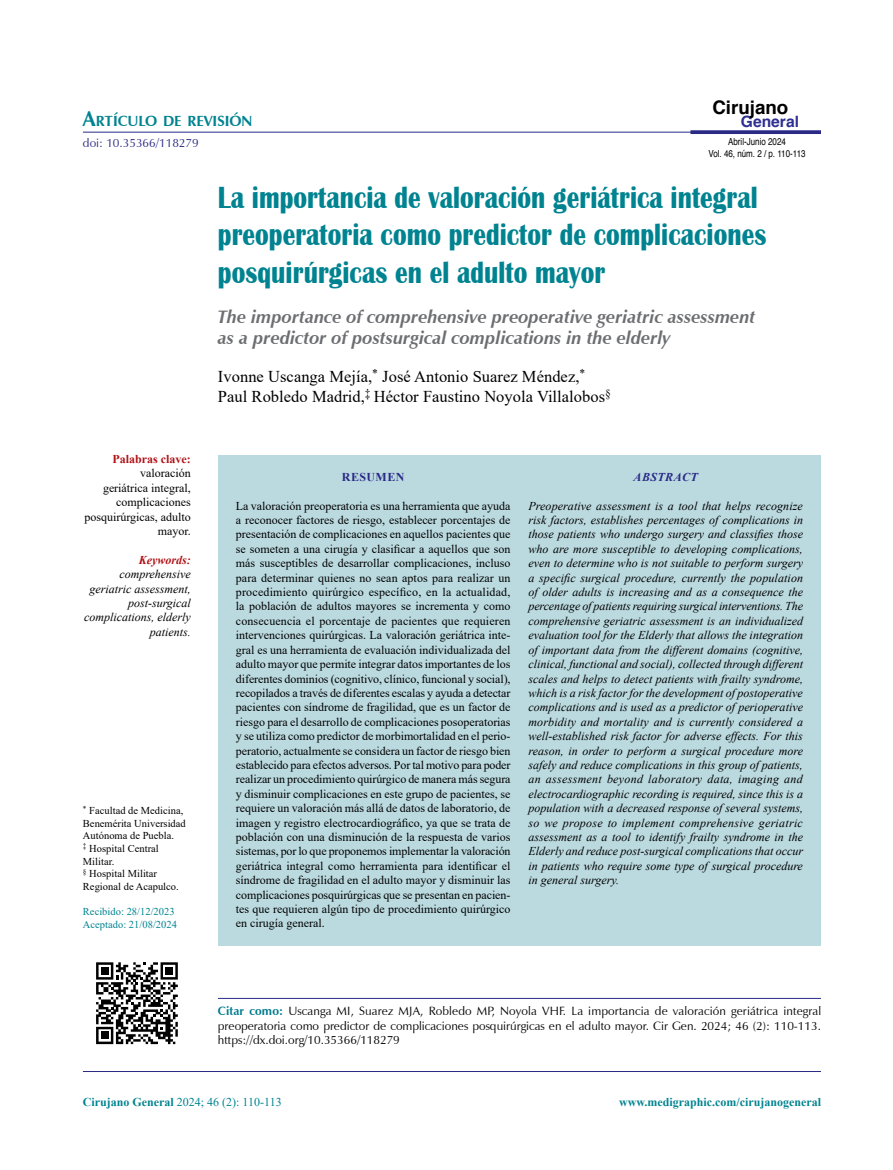
<style>
.page{position:relative;width:893px;height:1170px;background:#fff}
.page>*{position:absolute;margin:0;border:0;box-sizing:border-box;transform-origin:0 0}
.t1{font:700 31.5px/37.8px "Britannic";letter-spacing:.005em;color:#008390;scale:.8 1}
.t2{font:700 18.75px "Helvetica";color:#000}
.t3{font:italic 700 18px/21.6px "Zapf Humanist 601 BT";color:#6d6e71}
.t4{font:16.5px/19.8px "Times New Roman";color:#000}
.t5{font:700 15.6px "Helvetica";color:#2e3092}
.t6{font:700 14.7px "Zapf Humanist 601 BT";color:#008390}
.t7{font:12px/14.4px "Times New Roman";color:#000;text-align:right}
.t8{font:italic 12px/14.4px "Times New Roman";color:#000;text-align:right}
.t9{font:12px/14.4px "Zapf Humanist 601 BT";color:#000;text-align:justify}
.t10{font:700 12px "Times New Roman";color:#008390}
.t11{font:12px "Times New Roman";color:#008390}
.t12{font:12px "Zapf Humanist 601 BT";color:#2a2a86}
.t13{font:700 12px "Times New Roman";color:#b11116}
.t14{font:italic 700 12px "Times New Roman";color:#b11116}
.t15{font:italic 700 12px "Times New Roman";letter-spacing:.035em;color:#2a2a86}
.t16{font:700 12px "Times New Roman";letter-spacing:.035em;color:#2a2a86}
.t17{font:10.5px/12.6px "Times New Roman";color:#000}
.t18{font:10.5px/12.6px "Times New Roman";color:#008390}
.t19{font:9.75px/11.7px "Helvetica";color:#000;text-align:center;scale:.82 1}
.s1{font-size:21px}
.s2{font-weight:700;color:#007c8e}
.s3{font-weight:700}
</style>
<div class="page">
<hr style="left:83px;top:1071px;width:738px;height:1px;background:#2a2a86">
<hr style="left:83px;top:132px;width:738px;height:1px;background:#2a2a86">
<svg style="left:690px;top:130px;width:131px;height:4px"></svg>
<div style="left:218px;top:454px;width:301px;height:491px;background:#bbdae0"></div>
<div style="left:519px;top:454px;width:302px;height:491px;background:#bbdae0"></div>
<hr style="left:218px;top:997px;width:603px;height:1px;background:#2a2a86">
<svg style="left:96px;top:962px;width:82px;height:82px"></svg>
<p class="t6" style="left:83px;top:112px;width:171px"><span class="s1">A</span>RTÍCULO DE REVISIÓN</p>
<p class="t12" style="left:83px;top:135px;width:117px">doi: 10.35366/118279</p>
<h2 class="t2" style="left:712px;top:92px;width:78px">Cirujano</h2>
<p class="t19" style="left:708px;top:136px;width:120px">Abril-Junio 2024<br>Vol. 46, núm. 2 / p. 110-113</p>
<h3 class="t5" style="left:741px;top:109px;width:60px">General</h3>
<p class="t13" style="left:113px;top:450px;width:80px">Palabras clave:</p>
<p class="t7" style="left:85px;top:466px;width:108px">valoración<br>geriátrica integral, complicaciones posquirúrgicas, adulto mayor.</p>
<p class="t14" style="left:139px;top:551px;width:53px">Keywords:</p>
<p class="t8" style="left:84px;top:566px;width:108px">comprehensive geriatric assessment, post-surgical complications, elderly patients.</p>
<p class="t17" style="left:83px;top:804px;width:104px"><sup>*</sup> Facultad de Medicina,<br>Benemérita Universidad<br>Autónoma de Puebla.<br><sup>‡</sup> Hospital Central<br>Militar.<br><sup>§</sup> Hospital Militar<br>Regional de Acapulco.</p>
<p class="t18" style="left:83px;top:904px;width:96px">Recibido: 28/12/2023<br>Aceptado: 21/08/2024</p>
<h1 class="t1" style="left:218px;top:178px;width:687px">La importancia de valoración geriátrica integral preoperatoria como predictor de complicaciones posquirúrgicas en el adulto mayor</h1>
<h3 class="t3" style="left:218px;top:306px;width:539px">The importance of comprehensive preoperative geriatric assessment as a predictor of postsurgical complications in the elderly</h3>
<h3 class="t4" style="left:218px;top:366px;width:395px">Ivonne Uscanga Mejía,<sup>*</sup> José Antonio Suarez Méndez,<sup>*<br></sup>Paul Robledo Madrid,<sup>‡</sup> Héctor Faustino Noyola Villalobos<sup>§</sup></h3>
<p class="t16" style="left:342px;top:468px;width:64px">RESUMEN</p>
<p class="t7" style="left:236px;top:498px;width:276px;text-align:justify">La valoración preoperatoria es una herramienta que ayuda a reconocer factores de riesgo, establecer porcentajes de presentación de complicaciones en aquellos pacientes que se someten a una cirugía y clasificar a aquellos que son más susceptibles de desarrollar complicaciones, incluso para determinar quienes no sean aptos para realizar un procedimiento quirúrgico específico, en la actualidad, la población de adultos mayores se incrementa y como consecuencia el porcentaje de pacientes que requieren intervenciones quirúrgicas. La valoración geriátrica inte&shy;gral es una herramienta de evaluación individualizada del adulto mayor que permite integrar datos importantes de los diferentes dominios (cognitivo, clínico, funcional y social), recopilados a través de diferentes escalas y ayuda a detectar pacientes con síndrome de fragilidad, que es un factor de riesgo para el desarrollo de complicaciones posoperatorias y se utiliza como predictor de morbimortalidad en el perio&shy;peratorio, actualmente se considera un factor de riesgo bien establecido para efectos adversos. Por tal motivo para poder realizar un procedimiento quirúrgico de manera más segura y disminuir complicaciones en este grupo de pacientes, se requiere un valoración más allá de datos de laboratorio, de imagen y registro electrocardiográfico, ya que se trata de población con una disminución de la respuesta de varios sistemas, por lo que proponemos implementar la valoración geriátrica integral como herramienta para identificar el síndrome de fragilidad en el adulto mayor y disminuir las complicaciones posquirúrgicas que se presentan en pacien&shy;tes que requieren algún tipo de procedimiento quirúrgico en cirugía general.</p>
<p class="t15" style="left:634px;top:468px;width:66px">ABSTRACT</p>
<p class="t8" style="left:528px;top:498px;width:276px;text-align:justify">Preoperative assessment is a tool that helps recognize risk factors, establishes percentages of complications in those patients who undergo surgery and classifies those who are more susceptible to developing complications, even to determine who is not suitable to perform surgery a specific surgical procedure, currently the population of older adults is increasing and as a consequence the percentage of patients requiring surgical interventions. The comprehensive geriatric assessment is an individualized evaluation tool for the Elderly that allows the integration of important data from the different domains (cognitive, clinical, functional and social), collected through different scales and helps to detect patients with frailty syndrome, which is a risk factor for the development of postoperative complications and is used as a predictor of perioperative morbidity and mortality and is currently considered a well-established risk factor for adverse effects. For this reason, in order to perform a surgical procedure more safely and reduce complications in this group of patients, an assessment beyond laboratory data, imaging and electrocardiographic recording is required, since this is a population with a decreased response of several systems, so we propose to implement comprehensive geriatric assessment as a tool to identify frailty syndrome in the Elderly and reduce post-surgical complications that occur in patients who require some type of surgical procedure in general surgery.</p>
<p class="t9" style="left:218px;top:1003px;width:605px"><span class="s2">Citar como:</span> Uscanga MI, Suarez MJA, Robledo MP, Noyola VHF. La importancia de valoración geriátrica integral preoperatoria como predictor de complicaciones posquirúrgicas en el adulto mayor. Cir Gen. 2024; 46 (2): 110-113. https://dx.doi.org/10.35366/118279</p>
<p class="t11" style="left:83px;top:1093px;width:200px"><span class="s3">Cirujano General</span> 2024; 46 (2): 110-113</p>
<p class="t10" style="left:619px;top:1093px;width:203px">www.medigraphic.com/cirujanogeneral</p>
</div>
